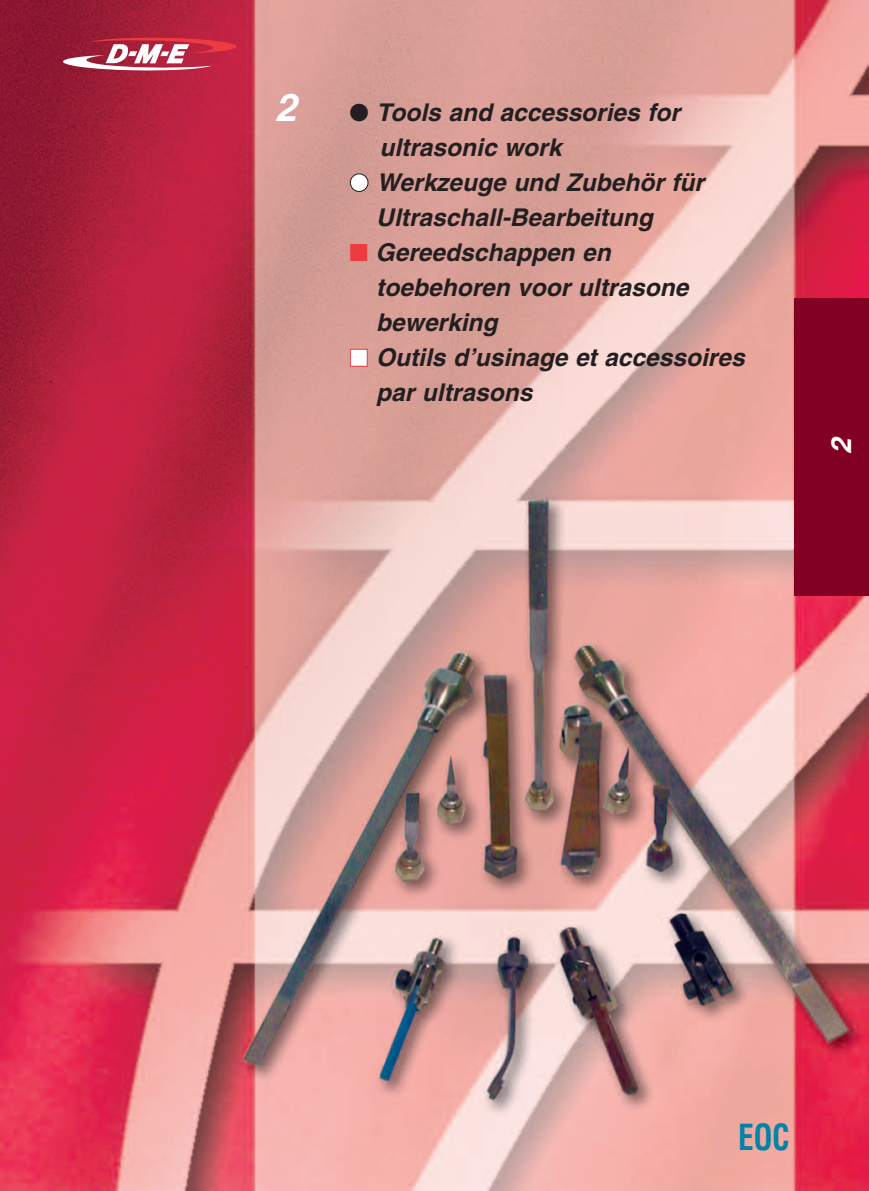
<style>
.page{position:relative;width:869px;height:1191px;background:#fff}
.page>*{position:absolute;margin:0;border:0;box-sizing:border-box;transform-origin:0 0}
.t1{font:italic 700 38.5px "Helvetica";color:#fff}
.t2{font:700 condensed 35px "Helvetica";color:#0083a9;scale:.9 1}
.t3{font:italic 700 28px "Helvetica";color:#fff}
.t4{font:italic 700 24.5px/35px "Helvetica";color:#231f20}
.s1{color:#fff}
.s2{color:#ee3a41}
</style>
<div class="page">
<img style="left:0;top:0;width:868px;height:1191px">
<div style="left:794px;top:298px;width:74px;height:297px;background:#820123"></div>
<svg style="left:60px;top:37px;width:184px;height:35px"></svg>
<h1 class="t1" style="left:275px;top:92px;width:23px">2</h1>
<p class="t4" style="left:379px;top:97px;width:302px;text-indent:-30px">● Tools and accessories for ultrasonic work</p>
<p class="t4" style="left:376px;top:167px;width:329px;text-indent:-27px"><span class="s1">●</span> Werkzeuge und Zubehör für<br>Ultraschall-Bearbeitung</p>
<p class="t4" style="left:376px;top:237px;width:313px;text-indent:-27px"><span class="s2">■</span> Gereedschappen en toebehoren voor ultrasone bewerking</p>
<p class="t4" style="left:376px;top:342px;width:370px;text-indent:-27px"><span class="s1">■</span> Outils d’usinage et accessoires par ultrasons</p>
<p class="t3" style="left:829px;top:454px;width:19px;rotate:-90deg">2</p>
<h2 class="t2" style="left:737px;top:1117px;width:58px">EOC</h2>
</div>
